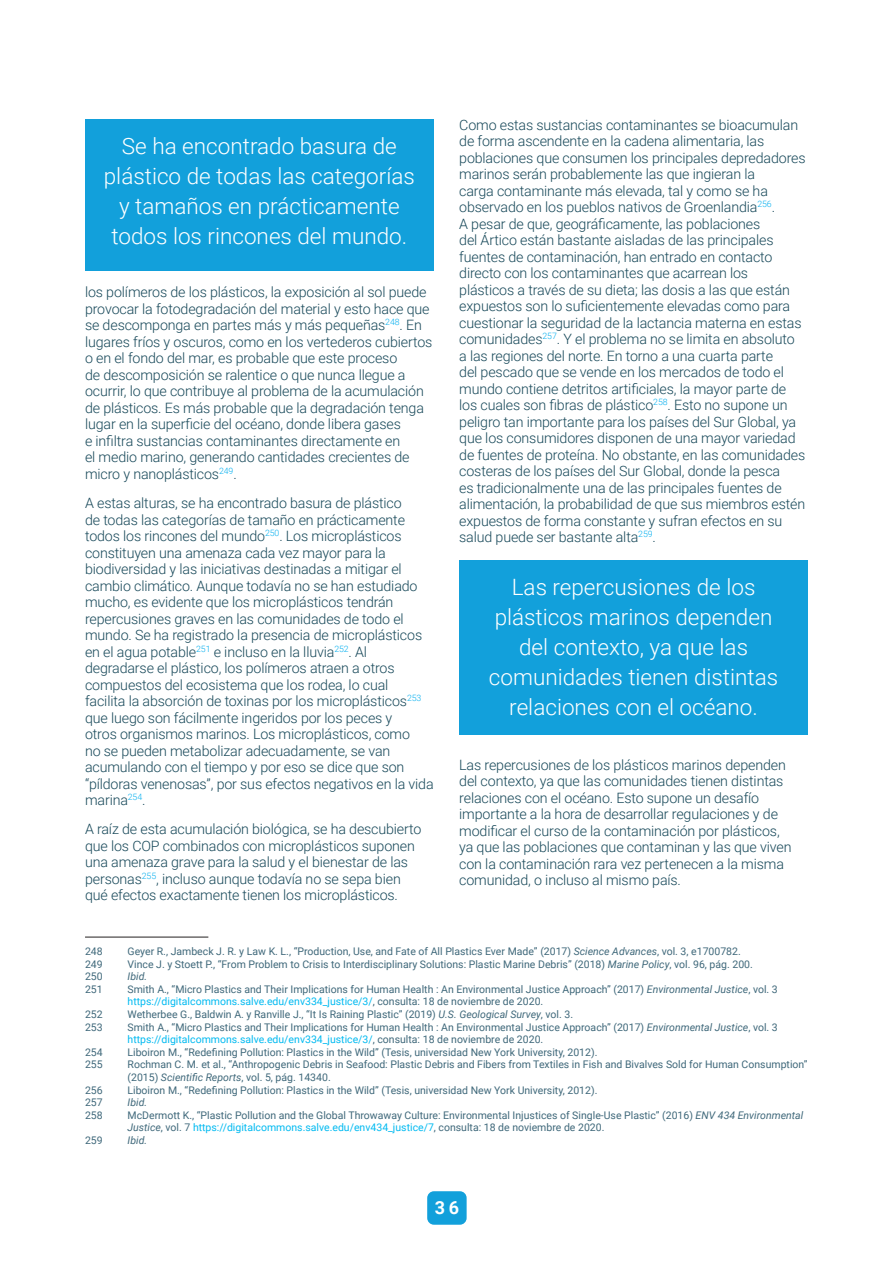
<style>
.page{position:relative;width:893px;height:1263px;background:#fff}
.page>*{position:absolute;margin:0;border:0;box-sizing:border-box;transform-origin:0 0}
.Quotation_blue_box{font:300 22.5px/30px "Roboto";color:#fff;text-align:center}
.t1{font:700 18px "Roboto";color:#fff}
.Body_text{font:300 14.25px/16.5px "Roboto";letter-spacing:-.01em;color:#174859}
.footnote{font:10.5px/12.6px "Roboto";color:#3f687a}
.footnote-2{font:italic 10.5px "Roboto";color:#3f687a}
.s1{font-style:italic}
.s2{color:#00baf1}
</style>
<div class="page">
<div style="left:427px;top:1191px;width:40px;height:34px;background:#12a0db;border-radius:7px"></div>
<div style="left:85px;top:119px;width:349px;height:152px;background:#12a0db"></div>
<hr style="left:85px;top:937px;width:123px;height:1px;background:#231f20">
<div style="left:459px;top:560px;width:349px;height:175px;background:#12a0db"></div>
<p class="Quotation_blue_box" style="left:104px;top:130px;width:313px">Se ha encontrado basura de plástico de todas las categorías y tamaños en prácticamente todos los rincones del mundo.</p>
<p class="Body_text" style="left:85px;top:283px;width:349px">los polímeros de los plásticos, la exposición al sol puede provocar la fotodegradación del material y esto hace que se descomponga en partes más y más pequeñas<sup>248</sup>. En lugares fríos y oscuros, como en los vertederos cubiertos o en el fondo del mar, es probable que este proceso<br>de descomposición se ralentice o que nunca llegue a ocurrir, lo que contribuye al problema de la acumulación de plásticos. Es más probable que la degradación tenga lugar en la superficie del océano, donde libera gases<br>e infiltra sustancias contaminantes directamente en<br>el medio marino, generando cantidades crecientes de micro y nanoplásticos<sup>249</sup>.</p>
<p class="Body_text" style="left:85px;top:494px;width:350px">A estas alturas, se ha encontrado basura de plástico<br>de todas las categorías de tamaño en prácticamente todos los rincones del mundo<sup>250</sup>. Los microplásticos constituyen una amenaza cada vez mayor para la biodiversidad y las iniciativas destinadas a mitigar el cambio climático. Aunque todavía no se han estudiado mucho, es evidente que los microplásticos tendrán repercusiones graves en las comunidades de todo el mundo. Se ha registrado la presencia de microplásticos en el agua potable<sup>251</sup> e incluso en la lluvia<sup>252</sup>. Al degradarse el plástico, los polímeros atraen a otros compuestos del ecosistema que los rodea, lo cual<br>facilita la absorción de toxinas por los microplásticos<sup>253 </sup>que luego son fácilmente ingeridos por los peces y<br>otros organismos marinos. Los microplásticos, como<br>no se pueden metabolizar adecuadamente, se van acumulando con el tiempo y por eso se dice que son “píldoras venenosas”, por sus efectos negativos en la vida marina<sup>254</sup>.</p>
<p class="Body_text" style="left:85px;top:820px;width:338px">A raíz de esta acumulación biológica, se ha descubierto que los COP combinados con microplásticos suponen una amenaza grave para la salud y el bienestar de las personas<sup>255</sup>, incluso aunque todavía no se sepa bien qué efectos exactamente tienen los microplásticos.</p>
<p class="Body_text" style="left:459px;top:116px;width:348px">Como estas sustancias contaminantes se bioacumulan de forma ascendente en la cadena alimentaria, las poblaciones que consumen los principales depredadores marinos serán probablemente las que ingieran la<br>carga contaminante más elevada, tal y como se ha observado en los pueblos nativos de Groenlandia<sup>256</sup>.<br>A pesar de que, geográficamente, las poblaciones<br>del Ártico están bastante aisladas de las principales fuentes de contaminación, han entrado en contacto directo con los contaminantes que acarrean los plásticos a través de su dieta; las dosis a las que están expuestos son lo suficientemente elevadas como para cuestionar la seguridad de la lactancia materna en estas comunidades<sup>257</sup>. Y el problema no se limita en absoluto a las regiones del norte. En torno a una cuarta parte<br>del pescado que se vende en los mercados de todo el mundo contiene detritos artificiales, la mayor parte de los cuales son fibras de plástico<sup>258</sup>. Esto no supone un peligro tan importante para los países del Sur Global, ya que los consumidores disponen de una mayor variedad de fuentes de proteína. No obstante, en las comunidades costeras de los países del Sur Global, donde la pesca<br>es tradicionalmente una de las principales fuentes de alimentación, la probabilidad de que sus miembros estén expuestos de forma constante y sufran efectos en su salud puede ser bastante alta<sup>259</sup>.</p>
<p class="Quotation_blue_box" style="left:489px;top:571px;width:291px">Las repercusiones de los plásticos marinos dependen del contexto, ya que las comunidades tienen distintas relaciones con el océano.</p>
<p class="Body_text" style="left:459px;top:756px;width:334px">Las repercusiones de los plásticos marinos dependen del contexto, ya que las comunidades tienen distintas relaciones con el océano. Esto supone un desafío importante a la hora de desarrollar regulaciones y de modificar el curso de la contaminación por plásticos, ya que las poblaciones que contaminan y las que viven con la contaminación rara vez pertenecen a la misma comunidad, o incluso al mismo país.</p>
<p class="footnote" style="left:85px;top:944px;width:19px">248</p>
<p class="footnote" style="left:128px;top:944px;width:615px">Geyer R., Jambeck J. R. y Law K. L., “Production, Use, and Fate of All Plastics Ever Made” (2017) <span class="s1">Science Advances</span>, vol. 3, e1700782.</p>
<p class="footnote" style="left:85px;top:957px;width:19px">249</p>
<p class="footnote" style="left:128px;top:957px;width:627px">Vince J. y Stoett P., “From Problem to Crisis to Interdisciplinary Solutions: Plastic Marine Debris” (2018) <span class="s1">Marine Policy</span>, vol. 96, pág. 200.</p>
<p class="footnote" style="left:85px;top:970px;width:19px">250</p>
<p class="footnote-2" style="left:128px;top:969px;width:21px">Ibid.</p>
<p class="footnote" style="left:85px;top:982px;width:19px">251</p>
<p class="footnote" style="left:128px;top:982px;width:652px">Smith A., “Micro Plastics and Their Implications for Human Health : An Environmental Justice Approach” (2017) <span class="s1">Environmental Justice</span>, vol. 3 <span class="s2">https://digitalcommons.salve.edu/env334_justice/3/</span>, consulta: 18 de noviembre de 2020.</p>
<p class="footnote" style="left:85px;top:1007px;width:19px">252</p>
<p class="footnote" style="left:128px;top:1007px;width:447px">Wetherbee G., Baldwin A. y Ranville J., “It Is Raining Plastic” (2019) <span class="s1">U.S. Geological Survey</span>, vol. 3.</p>
<p class="footnote" style="left:85px;top:1020px;width:19px">253</p>
<p class="footnote" style="left:128px;top:1020px;width:652px">Smith A., “Micro Plastics and Their Implications for Human Health : An Environmental Justice Approach” (2017) <span class="s1">Environmental Justice</span>, vol. 3 <span class="s2">https://digitalcommons.salve.edu/env334_justice/3/</span>, consulta: 18 de noviembre de 2020.</p>
<p class="footnote" style="left:85px;top:1045px;width:19px">254</p>
<p class="footnote" style="left:128px;top:1045px;width:471px">Liboiron M., “Redefining Pollution: Plastics in the Wild” (Tesis, universidad New York University, 2012).</p>
<p class="footnote" style="left:85px;top:1058px;width:19px">255</p>
<p class="footnote" style="left:128px;top:1058px;width:681px">Rochman C. M. et al., “Anthropogenic Debris in Seafood: Plastic Debris and Fibers from Textiles in Fish and Bivalves Sold for Human Consumption” (2015) <span class="s1">Scientific Reports</span>, vol. 5, pág. 14340.</p>
<p class="footnote" style="left:85px;top:1083px;width:19px">256</p>
<p class="footnote" style="left:128px;top:1083px;width:471px">Liboiron M., “Redefining Pollution: Plastics in the Wild” (Tesis, universidad New York University, 2012).</p>
<p class="footnote" style="left:85px;top:1096px;width:19px">257</p>
<p class="footnote-2" style="left:128px;top:1095px;width:21px">Ibid.</p>
<p class="footnote" style="left:85px;top:1108px;width:19px">258</p>
<p class="footnote" style="left:128px;top:1108px;width:677px">McDermott K., “Plastic Pollution and the Global Throwaway Culture: Environmental Injustices of Single-Use Plastic” (2016) <span class="s1">ENV 434 Environmental<br>Justice</span>, vol. 7 <span class="s2">https://digitalcommons.salve.edu/env434_justice/7</span>, consulta: 18 de noviembre de 2020.</p>
<p class="footnote" style="left:85px;top:1133px;width:19px">259</p>
<p class="footnote-2" style="left:128px;top:1133px;width:21px">Ibid.</p>
<p class="t1" style="left:435px;top:1195px;width:26px">36</p>
</div>
